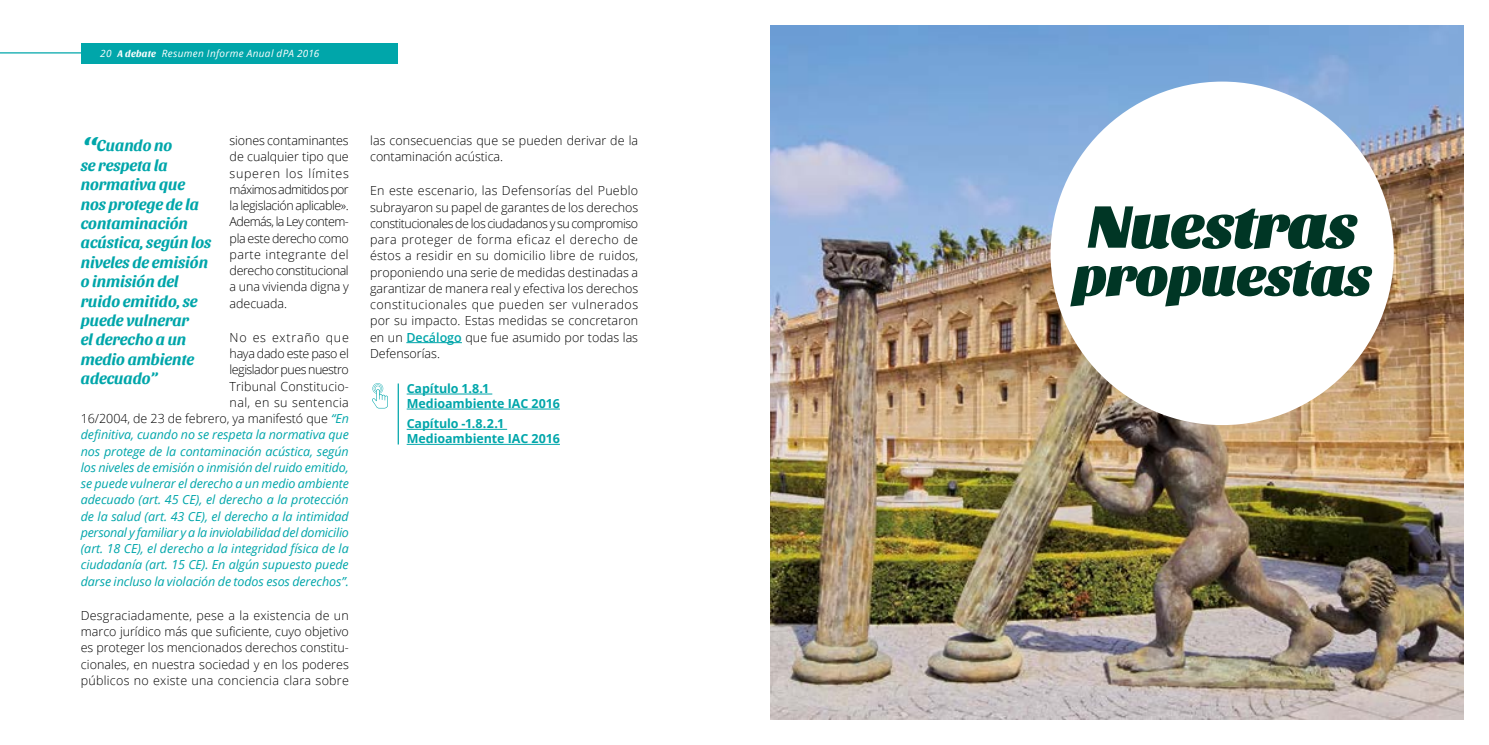
<style>
.page{position:relative;width:1489px;height:745px;background:#fff}
.page>*{position:absolute;margin:0;border:0;box-sizing:border-box;transform-origin:0 0}
.t1{font:italic 900 62.5px "Sansita";color:#003625}
.t2{font:italic 900 55px "Sansita";color:#003625}
.t3{font:italic 37.5px "Sansita";color:#00a6aa}
.t4{font:italic 700 16.25px/19.4px "Sansita";color:#00a6aa}
.t5{font:300 12.5px/16.2px "Open Sans";color:#000;text-align:justify}
.t6{font:italic 12.5px/16.2px "Open Sans";letter-spacing:-.005em;color:#00a6aa;text-align:right}
.t7{font:700 12.5px/15px "Open Sans";letter-spacing:-.005em;color:#00a6aa}
.t8{font:italic 10px "Open Sans";letter-spacing:.03em;color:#fff}
.s1{font-family:"Sansita";font-weight:700}
.s2{font-weight:300;font-style:normal;color:#000}
.s3{font-weight:600;color:#00a6aa}
</style>
<div class="page">
<hr style="left:0;top:52px;width:91px;height:1px;background:#00a6aa">
<div style="left:81px;top:43px;width:316px;height:21px;background:#00a6aa"></div>
<hr style="left:406px;top:342px;width:56px;height:1px;background:#00a6aa">
<img style="left:770px;top:25px;width:692px;height:694px">
<div style="left:1050px;top:81px;width:343px;height:344px;background:#fff;border-radius:50%"></div>
<hr style="left:406px;top:393px;width:86px;height:1px;background:#00a6aa">
<hr style="left:406px;top:408px;width:154px;height:1px;background:#00a6aa">
<hr style="left:406px;top:429px;width:101px;height:1px;background:#00a6aa">
<hr style="left:406px;top:444px;width:154px;height:1px;background:#00a6aa">
<svg style="left:372px;top:383px;width:16px;height:25px"></svg>
<hr style="left:397px;top:383px;width:2px;height:61px;background:#00a6aa">
<p class="t8" style="left:100px;top:47px;width:220px">20 <span class="s1">A debate</span> Resumen Informe Anual dPA 2016</p>
<h3 class="t4" style="left:81px;top:136px;width:132px;text-indent:16px">Cuando no<br>se respeta la normativa que nos protege de la contaminación acústica, según los niveles de emisión o inmisión del ruido emitido, se puede vulnerar<br>el derecho a un medio ambiente adecuado”</h3>
<p class="t5" style="left:230px;top:132px;width:121px">siones contaminantes de cualquier tipo que superen los límites máximos admitidos por la legislación aplicable».<br>Además, la Ley contem&shy;pla este derecho como parte integrante del derecho constitucional a una vivienda digna y adecuada.</p>
<h3 class="t3" style="left:81px;top:129px;width:18px">“</h3>
<p class="t6" style="left:81px;top:328px;width:269px"><span class="s2">No es extraño que<br>haya dado este paso el<br>legislador pues nuestro<br>Tribunal Constitucio-<br>nal, en su sentencia<br>16/2004, de 23 de febrero, ya manifestó que</span> “En definitiva, cuando no se respeta la normativa que nos protege de la contaminación acústica, según los niveles de emisión o inmisión del ruido emitido, se puede vulnerar el derecho a un medio ambiente adecuado (art. 45 CE), el derecho a la protección de la salud (art. 43 CE), el derecho a la intimidad personal y familiar y a la inviolabilidad del domicilio (art. 18 CE), el derecho a la integridad física de la ciudadanía (art. 15 CE). En algún supuesto puede darse incluso la violación de todos esos derechos”.</p>
<p class="t5" style="left:81px;top:606px;width:270px">Desgraciadamente, pese a la existencia de un marco jurídico más que suficiente, cuyo objetivo es proteger los mencionados derechos constitu&shy;cionales, en nuestra sociedad y en los poderes públicos no existe una conciencia clara sobre</p>
<p class="t5" style="left:370px;top:132px;width:269px">las consecuencias que se pueden derivar de la contaminación acústica.</p>
<p class="t5" style="left:370px;top:182px;width:269px">En este escenario, las Defensorías del Pueblo subrayaron su papel de garantes de los derechos constitucionales de los ciudadanos y su compromiso para proteger de forma eficaz el derecho de éstos a residir en su domicilio libre de ruidos, proponiendo una serie de medidas destinadas a garantizar de manera real y efectiva los derechos constitucionales que pueden ser vulnerados por su impacto. Estas medidas se concretaron en un <span class="s3">Decálogo</span> que fue asumido por todas las Defensorías.</p>
<p class="t7" style="left:406px;top:380px;width:155px">Capítulo 1.8.1<br>Medioambiente IAC 2016</p>
<p class="t7" style="left:406px;top:416px;width:155px">Capítulo -1.8.2.1<br>Medioambiente IAC 2016</p>
<h1 class="t1" style="left:1087px;top:188px;width:270px">Nuestras</h1>
<h2 class="t2" style="left:1073px;top:243px;width:300px">propuestas</h2>
</div>
